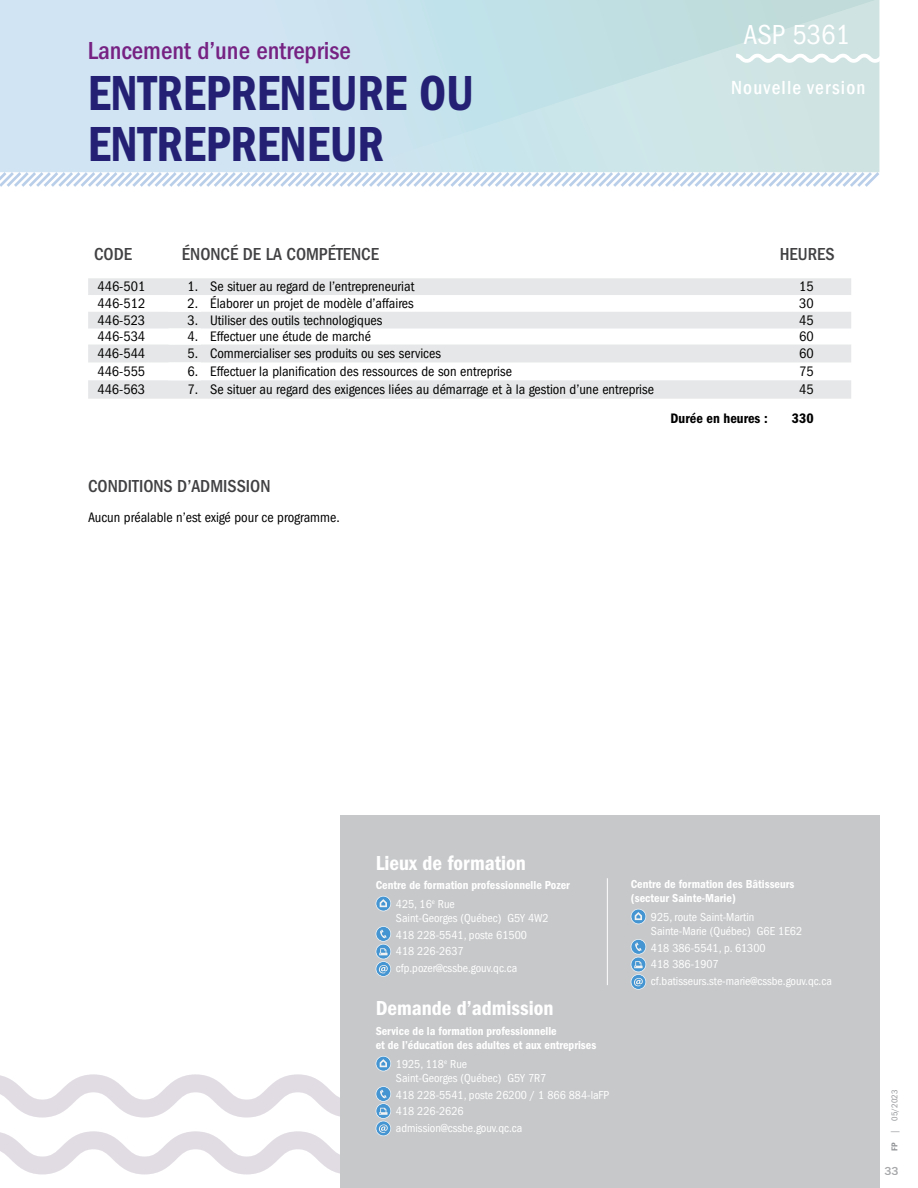
<style>
.page{position:relative;width:918px;height:1188px;background:#fff}
.page>*{position:absolute;margin:0;border:0;box-sizing:border-box;transform-origin:0 0}
.t1{font:51px/51px "ITC Franklin Gothic Std Dm Cd";letter-spacing:-.005em;color:#242174;scale:.95 1}
.t2{font:condensed 28.5px "Franklin Gothic";color:#fff}
.t3{font:500 condensed 25.5px "ITC Franklin Gothic Std";color:#762283}
.t4{font:21px "ITC Franklin Gothic Std Dm Cd";color:#fff}
.t5{font:500 condensed 19.5px "Franklin Gothic";letter-spacing:.06em;color:#fff}
.t6{font:500 condensed 18px "ITC Franklin Gothic Std";color:#414042}
.t7{font:condensed 14.25px "ITC Franklin Gothic Std";color:#000}
.t8{font:14.25px "ITC Franklin Gothic Std Dm Cd";color:#000}
.t9{font:condensed 12px/16.8px "ITC Franklin Gothic Std";color:#fff}
.t10{font:12px/14.4px "ITC Franklin Gothic Std Dm Cd";color:#fff}
.t11{font:500 12px "ITC Franklin Gothic Std";color:#808285}
.t12{font:condensed 8.7px "Franklin Gothic";color:#939598}
.s1{font-weight:600}
</style>
<div class="page">
<div style="left:0;top:0;width:274px;height:169px;background:#d0e4f3"></div>
<svg style="left:274px;top:0;width:605px;height:169px;background:#c9e2e8"></svg>
<svg style="left:0;top:169px;width:880px;height:18px"></svg>
<div style="left:340px;top:815px;width:539px;height:373px;background:#c7c8ca"></div>
<svg style="left:376px;top:896px;width:15px;height:15px"></svg>
<svg style="left:376px;top:926px;width:15px;height:51px"></svg>
<svg style="left:0;top:1056px;width:391px;height:118px"></svg>
<svg style="left:631px;top:909px;width:15px;height:15px"></svg>
<svg style="left:631px;top:939px;width:15px;height:51px"></svg>
<hr style="left:607px;top:878px;width:1px;height:107px;background:#fff">
<svg style="left:88px;top:278px;width:763px;height:121px;fill:#e6e7e8"></svg>
<svg style="left:168px;top:295px;width:33px;height:85px"></svg>
<svg style="left:736px;top:54px;width:144px;height:9px"></svg>
<h3 class="t3" style="left:88px;top:37px;width:265px">Lancement d’une entreprise</h3>
<h1 class="t1" style="left:88px;top:68px;width:408px">ENTREPRENEURE OU<br>ENTREPRENEUR</h1>
<h2 class="t2" style="left:744px;top:18px;width:108px">ASP 5361</h2>
<h3 class="t5" style="left:731px;top:75px;width:136px">Nouvelle version</h3>
<p class="t6" style="left:94px;top:244px;width:40px">CODE</p>
<p class="t6" style="left:182px;top:244px;width:199px">ÉNONCÉ DE LA COMPÉTENCE</p>
<p class="t6" style="left:780px;top:244px;width:56px">HEURES</p>
<p class="t7" style="left:97px;top:279px;width:49px">446-501</p>
<p class="t7" style="left:188px;top:279px;width:228px">1. Se situer au regard de l’entrepreneuriat</p>
<p class="t7" style="left:799px;top:279px;width:16px">15</p>
<p class="t7" style="left:97px;top:295px;width:49px">446-512</p>
<p class="t7" style="left:188px;top:295px;width:228px">2. Élaborer un projet de modèle d’affaires</p>
<p class="t7" style="left:799px;top:295px;width:16px">30</p>
<p class="t7" style="left:97px;top:312px;width:49px">446-523</p>
<p class="t7" style="left:188px;top:312px;width:196px">3. Utiliser des outils technologiques</p>
<p class="t7" style="left:799px;top:312px;width:16px">45</p>
<p class="t7" style="left:97px;top:329px;width:49px">446-534</p>
<p class="t7" style="left:188px;top:329px;width:185px">4. Effectuer une étude de marché</p>
<p class="t7" style="left:799px;top:329px;width:16px">60</p>
<p class="t7" style="left:97px;top:346px;width:49px">446-544</p>
<p class="t7" style="left:188px;top:346px;width:255px">5. Commercialiser ses produits ou ses services</p>
<p class="t7" style="left:799px;top:346px;width:16px">60</p>
<p class="t7" style="left:97px;top:363px;width:49px">446-555</p>
<p class="t7" style="left:188px;top:363px;width:326px">6. Effectuer la planification des ressources de son entreprise</p>
<p class="t7" style="left:799px;top:363px;width:16px">75</p>
<p class="t7" style="left:97px;top:382px;width:49px">446-563</p>
<p class="t7" style="left:188px;top:382px;width:468px">7. Se situer au regard des exigences liées au démarrage et à la gestion d’une entreprise</p>
<p class="t7" style="left:799px;top:382px;width:16px">45</p>
<p class="t8" style="left:671px;top:410px;width:99px">Durée en heures :</p>
<p class="t8" style="left:792px;top:410px;width:23px">330</p>
<p class="t6" style="left:88px;top:476px;width:184px">CONDITIONS D’ADMISSION</p>
<p class="t7" style="left:88px;top:510px;width:253px">Aucun préalable n’est exigé pour ce programme.</p>
<h3 class="t4" style="left:376px;top:851px;width:152px">Lieux de formation</h3>
<p class="t10" style="left:376px;top:878px;width:196px">Centre de formation professionnelle Pozer</p>
<p class="t9" style="left:396px;top:898px;width:154px;line-height:13.8px">425, 16<sup>e</sup> Rue<br>Saint-Georges (Québec) G5Y 4W2</p>
<p class="t9" style="left:396px;top:926px;width:133px">418 228-5541, poste 61500<br>418 226-2637 cfp.pozer@cssbe.gouv.qc.ca</p>
<h3 class="t4" style="left:376px;top:996px;width:179px">Demande d’admission</h3>
<p class="t10" style="left:376px;top:1024px;width:222px">Service de la formation professionnelle<br>et de l’éducation des adultes et aux entreprises</p>
<p class="t9" style="left:396px;top:1058px;width:152px;line-height:13.8px">1925, 118<sup>e</sup> Rue<br>Saint-Georges (Québec) G5Y 7R7</p>
<p class="t9" style="left:396px;top:1087px;width:215px">418 228-5541, poste 26200 / 1 866 884-laFP<br>418 226-2626<br>admission@cssbe.gouv.qc.ca</p>
<p class="t10" style="left:631px;top:877px;width:165px;line-height:13.8px">Centre de formation des Bâtisseurs (secteur Sainte-Marie)</p>
<p class="t9" style="left:651px;top:910px;width:153px;line-height:13.8px">925, route Saint-Martin<br>Sainte-Marie (Québec) G6E 1E62</p>
<p class="t9" style="left:651px;top:939px;width:182px">418 386-5541, p. 61300<br>418 386-1907 cf.batisseurs.ste‑marie@cssbe.gouv.qc.ca</p>
<p class="t12" style="left:890px;top:1151px;width:62px;rotate:-90deg"><span class="s1">FP</span> | 05/2023</p>
<p class="t11" style="left:884px;top:1164px;width:16px">33</p>
</div>
